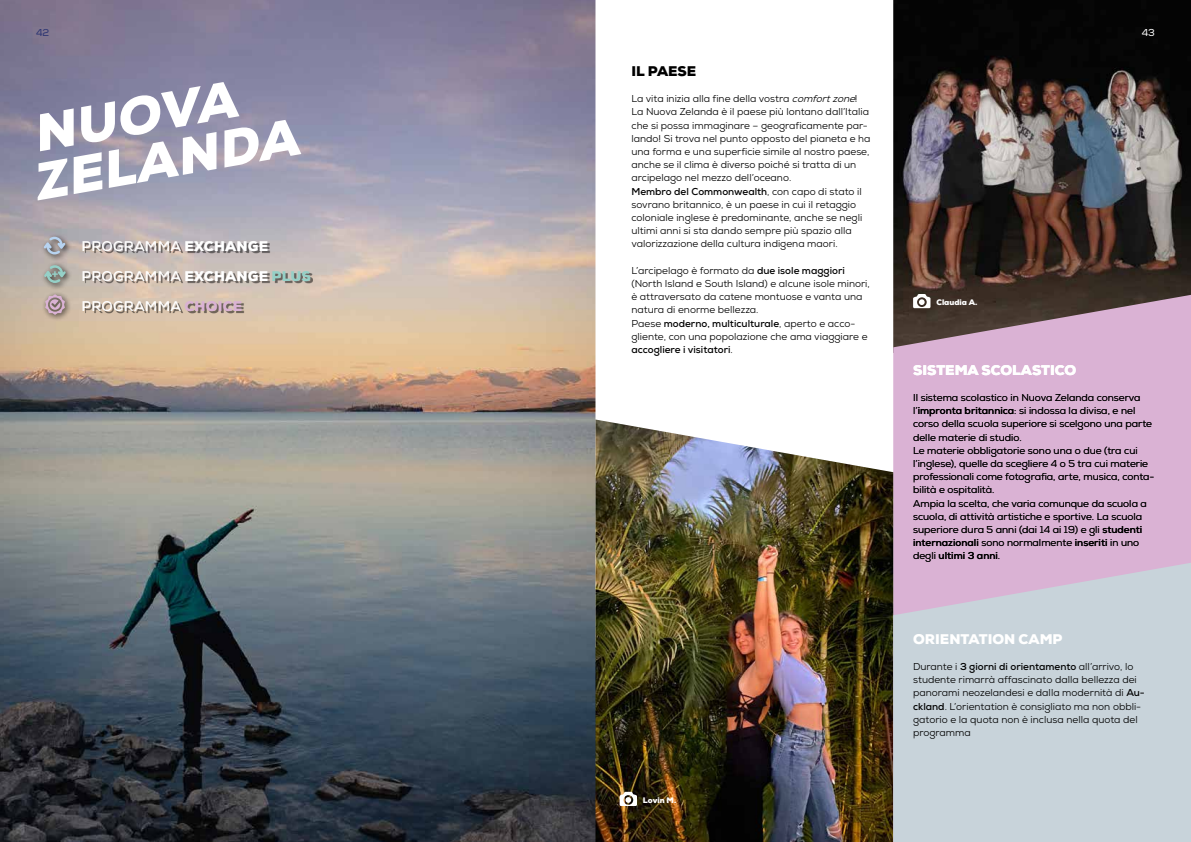
<style>
.page{position:relative;width:1191px;height:842px;background:#fff}
.page>*{position:absolute;margin:0;border:0;box-sizing:border-box;transform-origin:0 0}
.t1{font:italic 900 52px/48px "Nexa";color:#fff}
.t2{font:700 14px/30px "Nexa";letter-spacing:.015em;color:#fff}
.t3{font:900 14px "Nexa";color:#fff}
.t4{font:900 14px "Nexa";color:#000}
.t5{font:10px/13.2px "Nexa";color:#000}
.t6{font:10px "Nexa";color:#2b3472}
.t7{font:10px "Nexa";color:#fff}
.t8{font:900 8px "Nexa";color:#fff}
.s1{font-weight:900}
.s2{font-weight:900;color:#95d0c7}
.s3{font-weight:900;color:#dab2d4}
.s4{font-style:italic}
.s5{font-weight:700}
</style>
<div class="page">
<img style="left:0;top:0;width:595px;height:842px">
<img style="left:893px;top:0;width:298px;height:295px">
<svg style="left:893px;top:295px;width:298px;height:268px;background:#cba6c4"></svg>
<svg style="left:913px;top:294px;width:17px;height:14px"></svg>
<img style="left:595px;top:419px;width:298px;height:423px">
<div style="left:85px;top:243px;width:227px;height:70px;background:#000;opacity:.5"></div>
<div style="left:42px;top:291px;width:30px;height:31px;background:#000;opacity:.75"></div>
<svg style="left:45px;top:294px;width:20px;height:21px"></svg>
<svg style="left:893px;top:563px;width:298px;height:279px;background:#c9cfd9"></svg>
<div style="left:41px;top:234px;width:31px;height:28px;background:#000;opacity:.75"></div>
<svg style="left:44px;top:237px;width:21px;height:17px"></svg>
<div style="left:41px;top:262px;width:32px;height:28px;background:#000;opacity:.75"></div>
<svg style="left:44px;top:265px;width:22px;height:18px"></svg>
<svg style="left:619px;top:792px;width:18px;height:14px"></svg>
<p class="t6" style="left:36px;top:27px;width:15px">42</p>
<p class="t7" style="left:1141px;top:27px;width:15px">43</p>
<h1 class="t1" style="left:21px;top:112px;width:270px;rotate:-10deg">NUOVA<br>ZELANDA</h1>
<h2 class="t2" style="left:81px;top:231px;width:231px">PROGRAMMA <span class="s1">EXCHANGE<br></span>PROGRAMMA <span class="s1">EXCHANGE</span> <span class="s2">PLUS<br></span>PROGRAMMA <span class="s3">CHOICE</span></h2>
<h2 class="t4" style="left:631px;top:62px;width:66px">IL PAESE</h2>
<p class="t5" style="left:631px;top:92px;width:240px">La vita inizia alla fine della vostra <span class="s4">comfortzone</span>!<br>La Nuova Zelanda è il paese più lontano dall’Italia che si possa immaginare – geograficamente par&shy;lando! Si trova nel punto opposto del pianeta e ha una forma e una superficie simile al nostro paese, anche se il clima è diverso poiché si tratta di un arcipelago nel mezzo dell’oceano.<br><span class="s5">Membro del Commonwealth</span>, con capo di stato il sovrano britannico, è un paese in cui il retaggio coloniale inglese è predominante, anche se negli ultimi anni si sta dando sempre più spazio alla valorizzazione della cultura indigena maori.</p>
<p class="t5" style="left:631px;top:264px;width:240px">L’arcipelago è formato da <span class="s5">due isole maggiori </span>(North Island e South Island) e alcune isole minori, è attraversato da catene montuose e vanta una natura di enorme bellezza.<br>Paese <span class="s5">moderno, multiculturale</span>, aperto e acco&shy;gliente, con una popolazione che ama viaggiare e <span class="s5">accogliere i visitatori</span>.</p>
<p class="t8" style="left:643px;top:795px;width:35px">Lovin M.</p>
<p class="t8" style="left:936px;top:297px;width:42px">Claudia A.</p>
<h2 class="t3" style="left:913px;top:361px;width:165px">SISTEMA SCOLASTICO</h2>
<p class="t5" style="left:913px;top:391px;width:243px">Il sistema scolastico in Nuova Zelanda conserva l’<span class="s5">impronta britannica</span>: si indossa la divisa, e nel corso della scuola superiore si scelgono una parte delle materie di studio.<br>Le materie obbligatorie sono una o due (tra cui l’inglese), quelle da scegliere 4 o 5 tra cui materie professionali come fotografia, arte, musica, conta&shy;bilità e ospitalità.<br>Ampia la scelta, che varia comunque da scuola a scuola, di attività artistiche e sportive. La scuola superiore dura 5 anni (dai 14 ai 19) e gli <span class="s5">studenti internazionali</span> sono normalmente <span class="s5">inseriti</span> in uno degli <span class="s5">ultimi 3 anni</span>.</p>
<h2 class="t3" style="left:913px;top:630px;width:151px">ORIENTATION CAMP</h2>
<p class="t5" style="left:913px;top:660px;width:233px">Durante i <span class="s5">3 giorni di orientamento</span> all’arrivo, lo studente rimarrà affascinato dalla bellezza dei panorami neozelandesi e dalla modernità di <span class="s5">Au&shy;ckland</span>. L’orientation è consigliato ma non obbli&shy;gatorio e la quota non è inclusa nella quota del programma</p>
</div>
